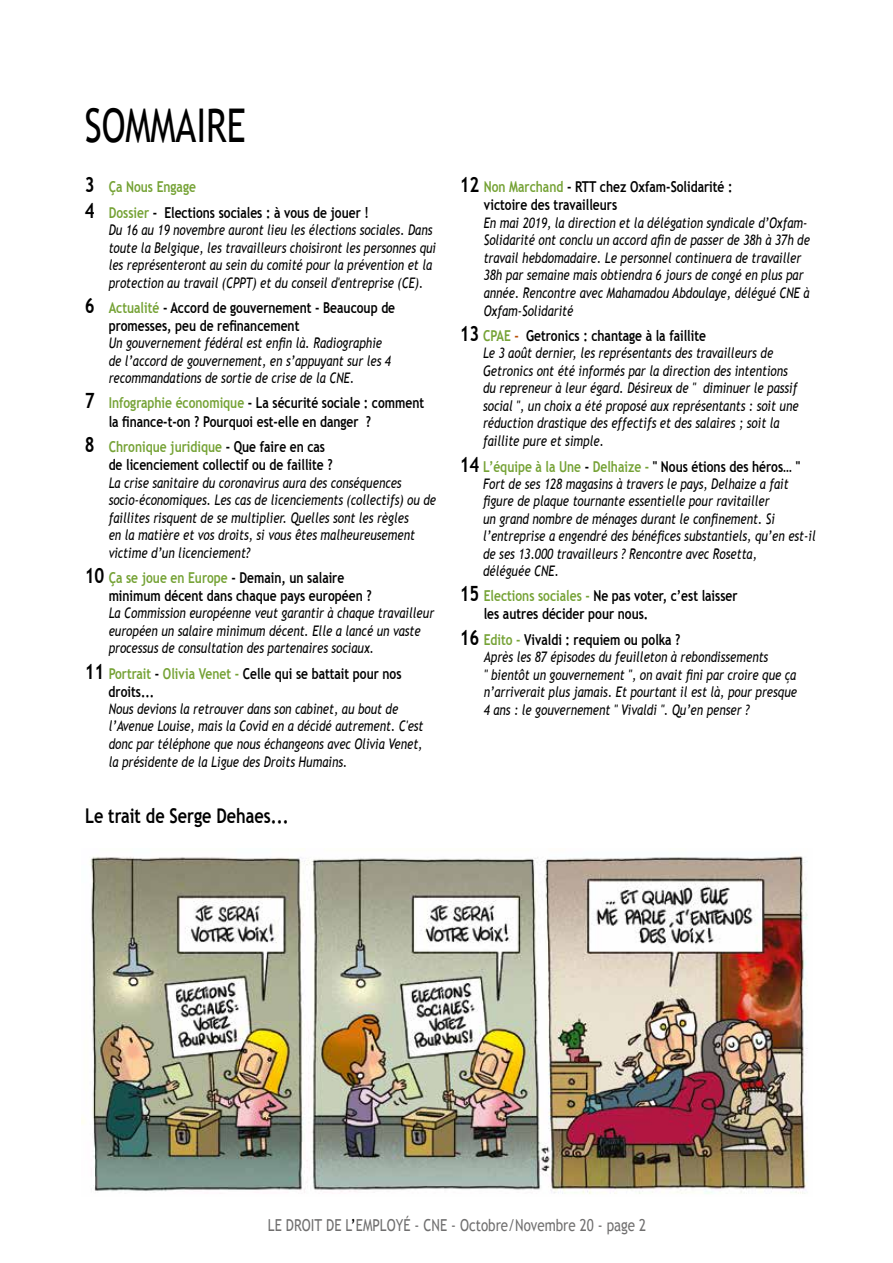
<style>
.page{position:relative;width:893px;height:1263px;background:#fff}
.page>*{position:absolute;margin:0;border:0;box-sizing:border-box;transform-origin:0 0}
.t1{font:46.5px "Trebuchet MS";color:#000;scale:.76 1}
.t2{font:700 20.25px "Trebuchet MS";color:#000;scale:.8 1}
.t3{font:16.5px "Trebuchet MS";color:#706f6f;scale:.81 1}
.t4{font:700 15px/18px "Trebuchet MS";color:#000;scale:.8 1}
.t5{font:700 15px "Trebuchet MS";color:#75a235;scale:.8 1}
.t6{font:italic 14.55px/17.4px "Trebuchet MS";color:#000;scale:.8 1}
.s1{font-size:21px}
.s2{color:#75a235}
.s3{color:#b84f04}
.s4{font-size:21px;color:#000}
.s5{color:#000}
</style>
<div class="page">
<img style="left:82px;top:856px;width:726px;height:338px">
<h1 class="t1" style="left:85px;top:98px;width:213px">SOMMAIRE</h1>
<p class="t4" style="left:85px;top:175px;width:357px;line-height:25.2px"><span class="s1">3</span> <span class="s2">Ça Nous Engage<br></span><span class="s1">4</span> <span class="s2">Dossier</span> - Elections sociales : à vous de jouer !</p>
<p class="t6" style="left:109px;top:221px;width:411px">Du 16 au 19 novembre auront lieu les élections sociales. Dans toute la Belgique, les travailleurs choisiront les personnes qui les représenteront au sein du comité pour la prévention et la protection au travail (CPPT) et du conseil d'entreprise (CE).</p>
<p class="t4" style="left:109px;top:298px;width:360px;text-indent:-24px"><span class="s1">6</span> <span class="s2">Actualité</span> - Accord de gouvernement - Beaucoup de promesses, peu de refinancement</p>
<p class="t6" style="left:109px;top:334px;width:354px">Un gouvernement fédéral est enfin là. Radiographie de l’accord de gouvernement, en s’appuyant sur les 4 recommandations de sortie de crise de la CNE.</p>
<p class="t4" style="left:109px;top:393px;width:396px;line-height:18.9px;text-indent:-24px"><span class="s1">7</span> <span class="s2">Infographie économique</span> - La sécurité sociale : comment la finance-t-on ? Pourquoi est-elle en danger ?</p>
<p class="t4" style="left:109px;top:438px;width:282px;text-indent:-24px"><span class="s1">8</span> <span class="s2">Chronique juridique</span> - Que faire en cas de licenciement collectif ou de faillite ?</p>
<p class="t6" style="left:109px;top:474px;width:411px">La crise sanitaire du coronavirus aura des conséquences socio-économiques. Les cas de licenciements (collectifs) ou de faillites risquent de se multiplier. Quelles sont les règles<br>en la matière et vos droits, si vous êtes malheureusement victime d’un licenciement?</p>
<p class="t4" style="left:109px;top:569px;width:330px;text-indent:-24px"><span class="s1">10</span> <span class="s2">Ça se joue en Europe</span> - Demain, un salaire minimum décent dans chaque pays européen ?</p>
<p class="t6" style="left:109px;top:605px;width:408px">La Commission européenne veut garantir à chaque travailleur européen un salaire minimum décent. Elle a lancé un vaste processus de consultation des partenaires sociaux.</p>
<p class="t4" style="left:109px;top:664px;width:368px;text-indent:-24px"><span class="s1">11</span> <span class="s2">Portrait</span> - <span class="s2">Olivia Venet -</span> Celle qui se battait pour nos droits...</p>
<p class="t6" style="left:109px;top:700px;width:395px">Nous devions la retrouver dans son cabinet, au bout de l’Avenue Louise, mais la Covid en a décidé autrement. C'est donc par téléphone que nous échangeons avec Olivia Venet, la présidente de la Ligue des Droits Humains.</p>
<h2 class="t2" style="left:85px;top:803px;width:256px">Le trait de Serge Dehaes...</h2>
<p class="t4" style="left:484px;top:178px;width:312px;text-indent:-24px"><span class="s1">12</span> <span class="s2">Non Marchand</span> - RTT chez Oxfam-Solidarité : victoire des travailleurs</p>
<p class="t6" style="left:484px;top:214px;width:409px">En mai 2019, la direction et la délégation syndicale d’Oxfam-Solidarité ont conclu un accord afin de passer de 38h à 37h de travail hebdomadaire. Le personnel continuera de travailler 38h par semaine mais obtiendra 6 jours de congé en plus par année. Rencontre avec Mahamadou Abdoulaye, délégué CNE à Oxfam-Solidarité</p>
<p class="t4" style="left:460px;top:327px;width:309px"><span class="s1">13</span> <span class="s2">CPAE</span> <span class="s3">-</span> Getronics : chantage à la faillite</p>
<p class="t6" style="left:483px;top:345px;width:396px">Le 3 août dernier, les représentants des travailleurs de Getronics ont été informés par la direction des intentions du repreneur à leur égard. Désireux de " diminuer le passif social ", un choix a été proposé aux représentants : soit une réduction drastique des effectifs et des salaires ; soit la faillite pure et simple.</p>
<p class="t5" style="left:460px;top:457px;width:427px"><span class="s4">14</span> L’équipe à la Une <span class="s5">-</span> Delhaize - <span class="s5">" Nous étions des héros… "</span></p>
<p class="t6" style="left:483px;top:475px;width:417px">Fort de ses 128 magasins à travers le pays, Delhaize a fait figure de plaque tournante essentielle pour ravitailler<br>un grand nombre de ménages durant le confinement. Si l’entreprise a engendré des bénéfices substantiels, qu’en est-il de ses 13.000 travailleurs ? Rencontre avec Rosetta,<br>déléguée CNE.</p>
<p class="t4" style="left:484px;top:587px;width:319px;text-indent:-24px"><span class="s1">15</span> <span class="s2">Elections sociales -</span> Ne pas voter, c’est laisser les autres décider pour nous.</p>
<p class="t4" style="left:460px;top:630px;width:277px"><span class="s1">16</span> <span class="s2">Edito -</span> Vivaldi : requiem ou polka ?</p>
<p class="t6" style="left:484px;top:648px;width:393px">Après les 87 épisodes du feuilleton à rebondissements<br>" bientôt un gouvernement ", on avait fini par croire que ça n’arriverait plus jamais. Et pourtant il est là, pour presque 4 ans : le gouvernement " Vivaldi ". Qu’en penser ?</p>
<p class="t3" style="left:268px;top:1215px;width:468px">LE DROIT DE L<span class="s5">’</span>EMPLOYÉ - CNE - Octobre/Novembre 20 - page 2</p>
</div>
